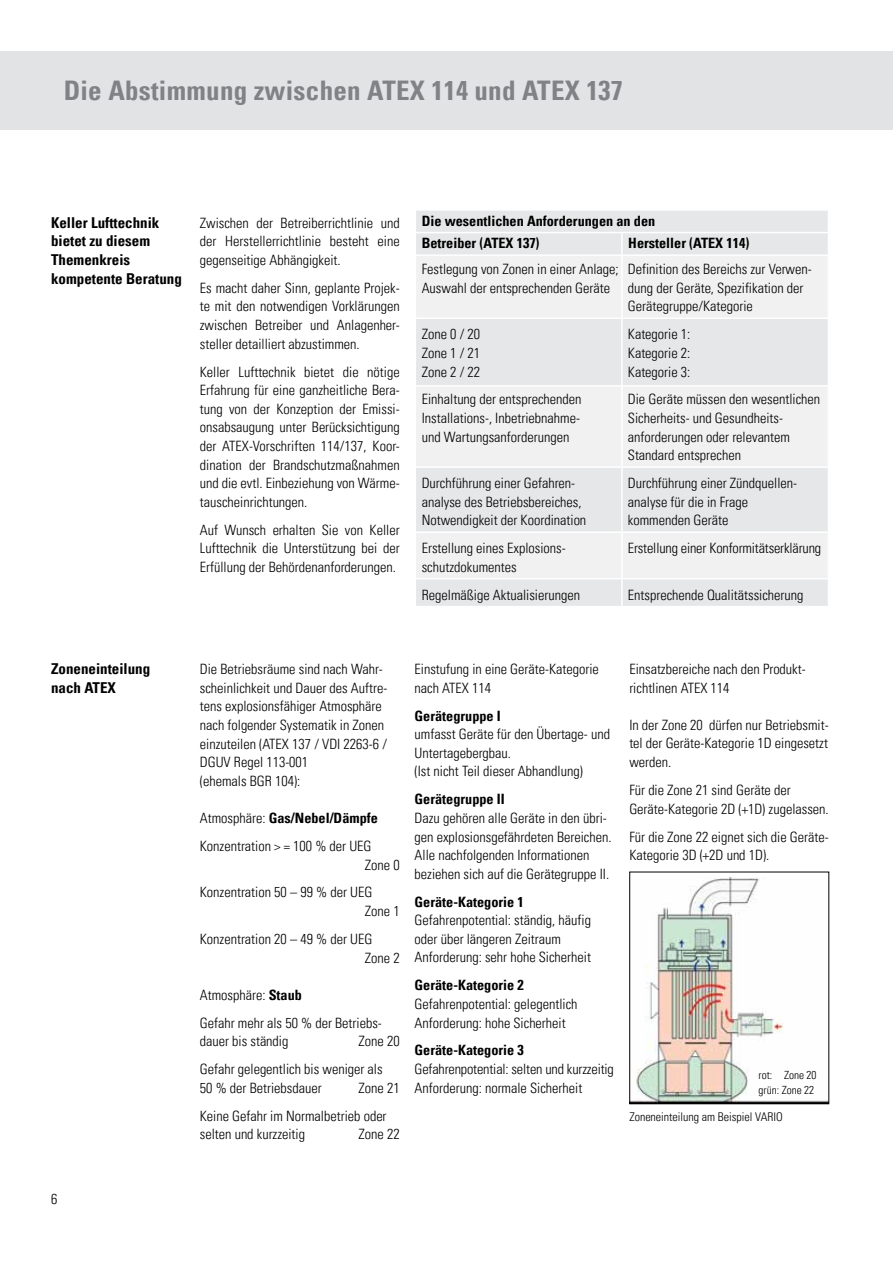
<style>
.page{position:relative;width:893px;height:1263px;background:#fff}
.page>*{position:absolute;margin:0;border:0;box-sizing:border-box;transform-origin:0 0}
.t1{font:700 condensed 27px "Univers LT Pro";letter-spacing:.01em;color:#808285}
.t2{font:700 condensed 15px/18.6px "Univers LT Pro";color:#000}
.t3{font:300 condensed 14.25px/18.6px "Univers LT Pro";color:#000}
.t4{font:700 condensed 14.25px/22.6px "Univers LT Pro";color:#000}
.t5{font:300 condensed 12px "Univers LT Pro";color:#000}
.t6{font:300 condensed 11.25px/14.2px "Univers LT Pro";color:#000}
.s1{font-weight:700}
</style>
<div class="page">
<div style="left:0;top:51px;width:893px;height:79px;background:#e2e3e4"></div>
<img style="left:631px;top:877px;width:196px;height:225px">
<div style="left:629px;top:872px;width:200px;height:232px;border:1px solid #000"></div>
<div style="left:416px;top:211px;width:412px;height:395px;background:#e6e7e8"></div>
<svg style="left:416px;top:256px;width:412px;height:322px;fill:#f1f1f2"></svg>
<hr style="left:415px;top:232px;width:207px;height:1px;background:#fff">
<hr style="left:622px;top:232px;width:207px;height:1px;background:#fff">
<hr style="left:621px;top:233px;width:2px;height:21px;background:#fff">
<hr style="left:415px;top:254px;width:207px;height:2px;background:#fff">
<hr style="left:622px;top:254px;width:207px;height:2px;background:#fff">
<hr style="left:621px;top:256px;width:2px;height:61px;background:#fff">
<hr style="left:415px;top:317px;width:207px;height:2px;background:#fff">
<hr style="left:622px;top:317px;width:207px;height:2px;background:#fff">
<hr style="left:621px;top:319px;width:2px;height:66px;background:#fff">
<hr style="left:415px;top:385px;width:207px;height:2px;background:#fff">
<hr style="left:622px;top:385px;width:207px;height:2px;background:#fff">
<hr style="left:621px;top:387px;width:2px;height:79px;background:#fff">
<hr style="left:415px;top:466px;width:207px;height:2px;background:#fff">
<hr style="left:622px;top:466px;width:207px;height:2px;background:#fff">
<hr style="left:621px;top:468px;width:2px;height:63px;background:#fff">
<hr style="left:415px;top:531px;width:207px;height:2px;background:#fff">
<hr style="left:622px;top:531px;width:207px;height:2px;background:#fff">
<hr style="left:621px;top:533px;width:2px;height:45px;background:#fff">
<hr style="left:415px;top:578px;width:207px;height:1px;background:#fff">
<hr style="left:622px;top:578px;width:207px;height:1px;background:#fff">
<hr style="left:621px;top:579px;width:2px;height:27px;background:#fff">
<h1 class="t1" style="left:64px;top:74px;width:561px">Die Abstimmung zwischen ATEX 114 und ATEX 137</h1>
<p class="t2" style="left:51px;top:213px;width:132px">Keller Lufttechnik bietet zu diesem<br>Themenkreis kompetente Beratung</p>
<p class="t3" style="left:200px;top:213px;width:201px;text-align:justify">Zwischen der Betreiberrichtlinie und der Herstellerrichtlinie besteht eine gegenseitige Abhängigkeit.</p>
<p class="t3" style="left:200px;top:278px;width:201px;text-align:justify">Es macht daher Sinn, geplante Projek&shy;te mit den notwendigen Vorklärungen zwischen Betreiber und Anlagenher&shy;steller detailliert abzustimmen.</p>
<p class="t3" style="left:200px;top:361px;width:201px;text-align:justify">Keller Lufttechnik bietet die nötige Erfahrung für eine ganzheitliche Bera&shy;tung von der Konzeption der Emissi&shy;onsabsaugung unter Berücksichtigung der ATEX-Vorschriften 114/137, Koor&shy;dination der Brandschutzmaßnahmen und die evtl. Einbeziehung von Wärme&shy;tauscheinrichtungen.</p>
<p class="t3" style="left:200px;top:519px;width:201px;text-align:justify">Auf Wunsch erhalten Sie von Keller Lufttechnik die Unterstützung bei der Erfüllung der Behördenanforderungen.</p>
<p class="t4" style="left:422px;top:209px;width:235px">Die wesentlichen Anforderungen an den<br>Betreiber (ATEX 137)</p>
<p class="t4" style="left:628px;top:232px;width:123px">Hersteller (ATEX 114)</p>
<p class="t3" style="left:422px;top:259px;width:198px">Festlegung von Zonen in einer Anlage;<br>Auswahl der entsprechenden Geräte</p>
<p class="t3" style="left:628px;top:259px;width:185px">Definition des Bereichs zur Verwen&shy;dung der Geräte, Spezifikation der<br>Gerätegruppe/Kategorie</p>
<p class="t3" style="left:422px;top:324px;width:60px;text-align:justify">Zone 0 / 20<br>Zone 1 / 21<br>Zone 2 / 22</p>
<p class="t3" style="left:628px;top:324px;width:64px;text-align:justify">Kategorie 1:<br>Kategorie 2:<br>Kategorie 3:</p>
<p class="t3" style="left:422px;top:389px;width:161px;text-align:justify">Einhaltung der entsprechenden Installations-, Inbetriebnahme&shy;und Wartungsanforderungen</p>
<p class="t3" style="left:628px;top:389px;width:194px">Die Geräte müssen den wesentlichen<br>Sicherheits- und Gesundheits&shy;anforderungen oder relevantem<br>Standard entsprechen</p>
<p class="t3" style="left:422px;top:473px;width:166px">Durchführung einer Gefahren&shy;analyse des Betriebsbereiches,<br>Notwendigkeit der Koordination</p>
<p class="t3" style="left:628px;top:473px;width:171px">Durchführung einer Zündquellen&shy;analyse für die in Frage kommenden Geräte</p>
<p class="t3" style="left:422px;top:538px;width:145px">Erstellung eines Explosions&shy;schutzdokumentes</p>
<p class="t3" style="left:628px;top:538px;width:195px">Erstellung einer Konformitätserklärung</p>
<p class="t3" style="left:422px;top:585px;width:160px">Regelmäßige Aktualisierungen</p>
<p class="t3" style="left:628px;top:585px;width:177px">Entsprechende Qualitätssicherung</p>
<p class="t2" style="left:51px;top:659px;width:101px">Zoneneinteilung nach ATEX</p>
<p class="t3" style="left:51px;top:1189px;width:8px">6</p>
<p class="t3" style="left:200px;top:659px;width:189px">Die Betriebsräume sind nach Wahr&shy;scheinlichkeit und Dauer des Auftre&shy;tens explosionsfähiger Atmosphäre nach folgender Systematik in Zonen einzuteilen (ATEX 137 / VDI 2263-6 /<br>DGUV Regel 113-001<br>(ehemals BGR 104):</p>
<p class="t3" style="left:200px;top:803px;width:180px;line-height:27.9px">Atmosphäre: <span class="s1">Gas/Nebel/Dämpfe<br></span>Konzentration &gt; = 100 % der UEG</p>
<p class="t3" style="left:200px;top:850px;width:201px;line-height:27.9px;text-indent:165px">Zone 0<br>Konzentration 50 – 99 % der UEG</p>
<p class="t3" style="left:200px;top:896px;width:201px;line-height:27.9px;text-indent:165px">Zone 1<br>Konzentration 20 – 49 % der UEG</p>
<p class="t3" style="left:365px;top:947px;width:36px">Zone 2</p>
<p class="t3" style="left:200px;top:980px;width:184px;line-height:27.9px">Atmosphäre: <span class="s1">Staub<br></span>Gefahr mehr als 50 % der Betriebs-</p>
<p class="t3" style="left:200px;top:1031px;width:90px">dauer bis ständig</p>
<p class="t3" style="left:200px;top:1026px;width:201px;line-height:27.9px;text-indent:159px">Zone 20<br>Gefahr gelegentlich bis weniger als</p>
<p class="t3" style="left:200px;top:1077px;width:123px">50 % der Betriebsdauer</p>
<p class="t3" style="left:200px;top:1073px;width:201px;line-height:27.9px;text-indent:159px">Zone 21<br>Keine Gefahr im Normalbetrieb oder</p>
<p class="t3" style="left:200px;top:1124px;width:107px">selten und kurzzeitig</p>
<p class="t3" style="left:359px;top:1124px;width:43px">Zone 22</p>
<p class="t3" style="left:415px;top:659px;width:186px">Einstufung in eine Geräte-Kategorie nach ATEX 114</p>
<p class="t4" style="left:415px;top:704px;width:88px">Gerätegruppe I</p>
<p class="t3" style="left:415px;top:724px;width:197px">umfasst Geräte für den Übertage- und<br>Untertagebergbau.<br>(Ist nicht Teil dieser Abhandlung)</p>
<p class="t4" style="left:415px;top:788px;width:92px">Gerätegruppe II</p>
<p class="t3" style="left:415px;top:808px;width:198px">Dazu gehören alle Geräte in den übri&shy;gen explosionsgefährdeten Bereichen.<br>Alle nachfolgenden Informationen beziehen sich auf die Gerätegruppe II.</p>
<p class="t4" style="left:415px;top:890px;width:111px">Geräte-Kategorie 1</p>
<p class="t3" style="left:415px;top:910px;width:178px">Gefahrenpotential: ständig, häufig oder über längeren Zeitraum<br>Anforderung: sehr hohe Sicherheit</p>
<p class="t4" style="left:415px;top:974px;width:111px">Geräte-Kategorie 2</p>
<p class="t3" style="left:415px;top:994px;width:164px">Gefahrenpotential: gelegentlich<br>Anforderung: hohe Sicherheit</p>
<p class="t4" style="left:415px;top:1039px;width:111px">Geräte-Kategorie 3</p>
<p class="t3" style="left:415px;top:1059px;width:201px">Gefahrenpotential: selten und kurzzeitig<br>Anforderung: normale Sicherheit</p>
<p class="t3" style="left:629px;top:659px;width:178px">Einsatzbereiche nach den Produkt&shy;richtlinen ATEX 114</p>
<p class="t3" style="left:629px;top:715px;width:201px;text-align:justify">In der Zone 20 dürfen nur Betriebsmit&shy;tel der Geräte-Kategorie 1D eingesetzt werden.</p>
<p class="t3" style="left:629px;top:780px;width:201px">Für die Zone 21 sind Geräte der<br>Geräte-Kategorie 2D (+1D) zugelassen.</p>
<p class="t3" style="left:629px;top:826px;width:201px">Für die Zone 22 eignet sich die Geräte-<br>Kategorie 3D (+2D und 1D).</p>
<p class="t6" style="left:759px;top:1068px;width:59px">rot: Zone 20 grün: Zone 22</p>
<p class="t5" style="left:629px;top:1108px;width:155px">Zoneneinteilung am Beispiel VARIO</p>
</div>
